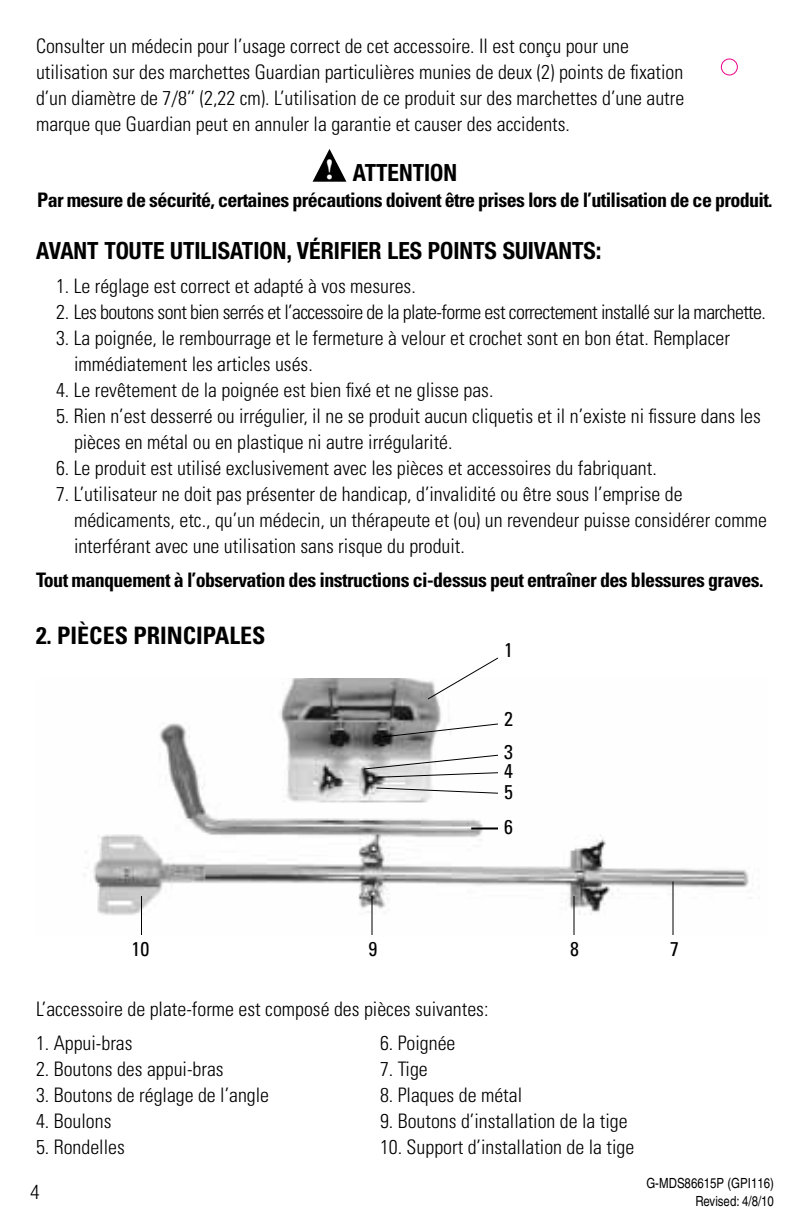
<style>
.page{position:relative;width:792px;height:1224px;background:#fff}
.page>*{position:absolute;margin:0;border:0;box-sizing:border-box;transform-origin:0 0}
.t1{font:700 28.6px "Times";color:#fff}
.t2{font:700 condensed 24px "Univers";color:#000}
.t3{font:700 condensed 23.8px "Helvetica Neue LT Std";color:#000}
.t4{font:300 condensed 20px/26px "Univers";color:#000}
.t5{font:700 condensed 20px "Univers";letter-spacing:-.035em;color:#000}
.t6{font:300 condensed 20px "Univers";letter-spacing:-.03em;color:#000}
.t7{font:condensed 20px/32.2px "Univers";color:#000}
.t8{font:300 condensed 20px "Helvetica Neue LT Std";color:#000}
.t9{font:condensed 14px/18px "Helvetica";color:#000;text-align:right}
</style>
<div class="page">
<div style="left:721px;top:58px;width:17px;height:18px;border:1px solid #ec008c;border-radius:50%"></div>
<img style="left:85px;top:678px;width:664px;height:257px">
<svg style="left:427px;top:657px;width:72px;height:43px"></svg>
<svg style="left:381px;top:723px;width:118px;height:15px"></svg>
<svg style="left:363px;top:754px;width:136px;height:24px"></svg>
<svg style="left:375px;top:787px;width:124px;height:7px"></svg>
<hr style="left:471px;top:828px;width:27px;height:2px;background:#000">
<hr style="left:141px;top:896px;width:1px;height:39px;background:#000">
<hr style="left:372px;top:896px;width:1px;height:39px;background:#000">
<hr style="left:574px;top:896px;width:1px;height:39px;background:#000">
<hr style="left:672px;top:882px;width:2px;height:53px;background:#000">
<svg style="left:313px;top:149px;width:33px;height:33px"></svg>
<p class="t4" style="left:36px;top:33px;width:650px">Consulter un médecin pour l’usage correct de cet accessoire. Il est conçu pour une utilisation sur des marchettes Guardian particulières munies de deux (2) points de fixation d’un diamètre de 7/8’’ (2,22 cm). L’utilisation de ce produit sur des marchettes d’une autre marque que Guardian peut en annuler la garantie et causer des accidents.</p>
<p class="t3" style="left:353px;top:158px;width:106px">ATTENTION</p>
<p class="t5" style="left:37px;top:187px;width:737px">Par mesure de sécurité, certaines précautions doivent être prises lors de l’utilisation de ce produit.</p>
<p class="t3" style="left:36px;top:236px;width:567px">AVANT TOUTE UTILISATION, VÉRIFIER LES POINTS SUIVANTS:</p>
<p class="t4" style="left:56px;top:272px;width:361px">1. Le réglage est correct et adapté à vos mesures.</p>
<p class="t6" style="left:56px;top:300px;width:711px">2. Les boutons sont bien serrés et l’accessoire de la plate-forme est correctement installé sur la marchette.</p>
<p class="t4" style="left:74px;top:324px;width:658px;text-indent:-18px">3. La poignée, le rembourrage et le fermeture à velour et crochet sont en bon état. Remplacer immédiatement les articles usés.</p>
<p class="t4" style="left:56px;top:376px;width:439px">4. Le revêtement de la poignée est bien fixé et ne glisse pas.</p>
<p class="t4" style="left:74px;top:402px;width:688px;text-indent:-18px">5. Rien n’est desserré ou irrégulier, il ne se produit aucun cliquetis et il n’existe ni fissure dans les pièces en métal ou en plastique ni autre irrégularité.</p>
<p class="t4" style="left:56px;top:454px;width:602px">6. Le produit est utilisé exclusivement avec les pièces et accessoires du fabriquant.</p>
<p class="t4" style="left:74px;top:480px;width:694px;text-indent:-18px">7. L’utilisateur ne doit pas présenter de handicap, d’invalidité ou être sous l’emprise de médicaments, etc., qu’un médecin, un thérapeute et (ou) un revendeur puisse considérer comme interférant avec une utilisation sans risque du produit.</p>
<p class="t5" style="left:36px;top:567px;width:729px">Tout manquement à l’observation des instructions ci-dessus peut entraîner des blessures graves.</p>
<p class="t2" style="left:36px;top:621px;width:110px">2. pi èces prin</p>
<p class="t2" style="left:183px;top:621px;width:84px">cipales</p>
<h1 class="t1" style="left:325px;top:152px;width:11px">!</h1>
<p class="t7" style="left:504px;top:634px;width:10px">1</p>
<p class="t7" style="left:504px;top:703px;width:10px">2<br>3</p>
<p class="t7" style="left:504px;top:760px;width:10px;line-height:20.8px">4<br>5</p>
<p class="t7" style="left:504px;top:810px;width:10px">6</p>
<p class="t7" style="left:132px;top:933px;width:19px">10</p>
<p class="t7" style="left:368px;top:933px;width:10px">9</p>
<p class="t7" style="left:570px;top:933px;width:10px">8</p>
<p class="t7" style="left:670px;top:933px;width:10px">7</p>
<p class="t4" style="left:36px;top:996px;width:454px">L’accessoire de plate-forme est composé des pièces suivantes:</p>
<p class="t4" style="left:36px;top:1030px;width:98px">1. Appui-bras</p>
<p class="t4" style="left:380px;top:1030px;width:77px">6. Poignée</p>
<p class="t4" style="left:36px;top:1056px;width:189px">2. Boutons des appui-bras</p>
<p class="t4" style="left:380px;top:1056px;width:49px">7. Tige</p>
<p class="t4" style="left:36px;top:1082px;width:235px">3. Boutons de réglage de l’angle</p>
<p class="t4" style="left:380px;top:1082px;width:144px">8. Plaques de métal</p>
<p class="t4" style="left:36px;top:1108px;width:77px">4. Boulons</p>
<p class="t4" style="left:380px;top:1108px;width:249px">9. Boutons d’installation de la tige</p>
<p class="t4" style="left:36px;top:1134px;width:90px">5. Rondelles</p>
<p class="t4" style="left:380px;top:1134px;width:256px">10. Support d’installation de la tige</p>
<p class="t8" style="left:30px;top:1180px;width:11px">4</p>
<p class="t9" style="left:646px;top:1174px;width:129px">G-MDS86615P (GPI116)<br>Revised: 4/8/10</p>
</div>
